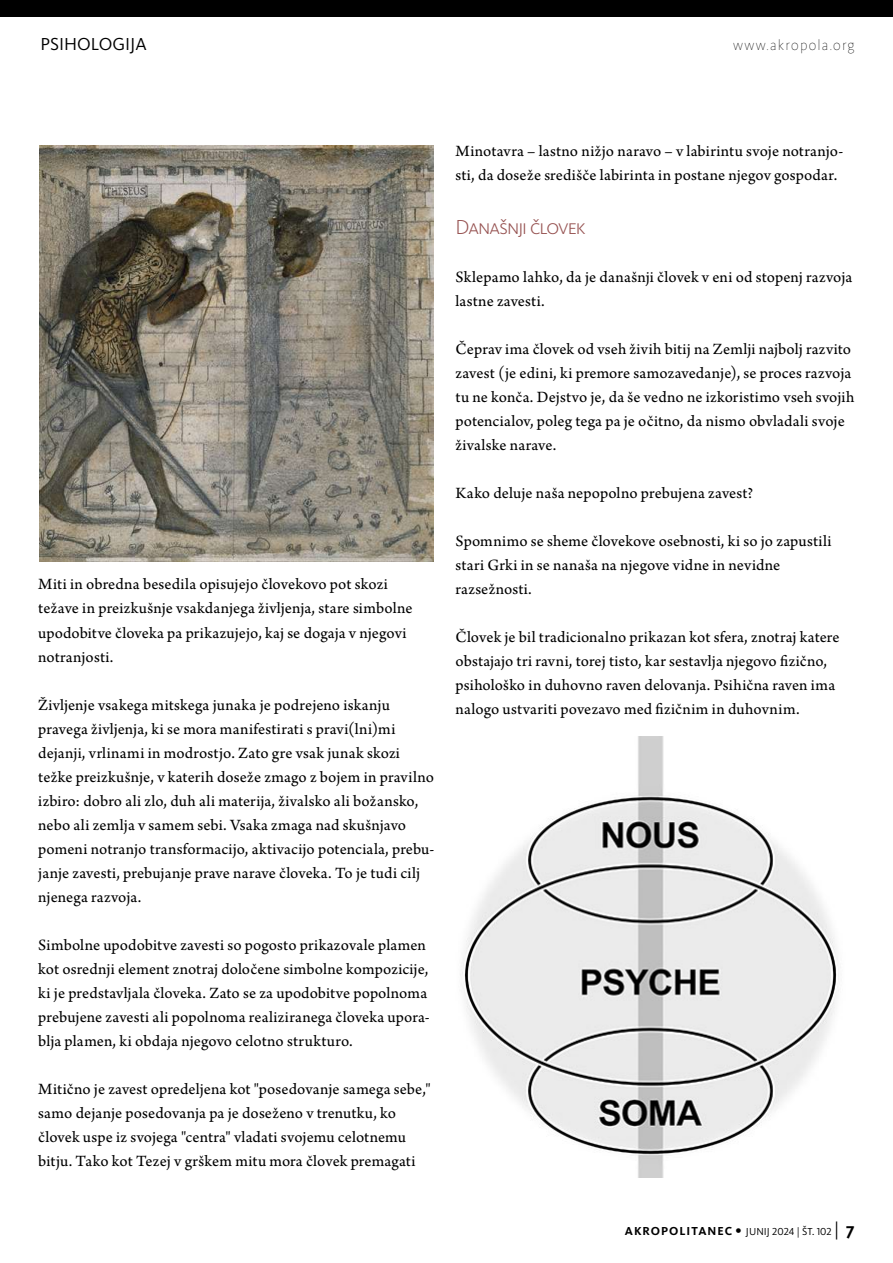
<style>
.page{position:relative;width:893px;height:1263px;background:#fff}
.page>*{position:absolute;margin:0;border:0;box-sizing:border-box;transform-origin:0 0}
.t1{font:300 21px "Kievit Pro";letter-spacing:-.05em;color:#965251}
.t2{font:18px "Kievit Pro";color:#000}
.t3{font:16.5px/24px "Arno Pro Sm Text";letter-spacing:.005em;color:#000}
.t4{font:100 15px "Kievit Pro";letter-spacing:.08em;color:#000}
.t5{font:10.5px "Kievit Pro";color:#000}
.s1{font-weight:700;font-size:12px}
.s2{font-family:"Tahoma";font-size:13.5px}
.s3{font-size:18px}
.s4{font-weight:700;font-size:18px}
</style>
<div class="page">
<div style="left:0;top:0;width:893px;height:17px;background:#000"></div>
<img style="left:40px;top:145px;width:394px;height:416px">
<img style="left:460px;top:736px;width:379px;height:441px">
<p class="t2" style="left:40px;top:33px;width:108px">PSIHOLOGIJA</p>
<p class="t4" style="left:733px;top:36px;width:123px">www.akropola.org</p>
<p class="t3" style="left:38px;top:573px;width:376px">Miti in obredna besedila opisujejo človekovo pot skozi težave in preizkušnje vsakdanjega življenja, stare simbolne upodobitve človeka pa prikazujejo, kaj se dogaja v njegovi notranjosti.</p>
<p class="t3" style="left:38px;top:693px;width:398px">Življenje vsakega mitskega junaka je podrejeno iskanju pravega življenja, ki se mora manifestirati s pravi(lni)mi dejanji, vrlinami in modrostjo. Zato gre vsak junak skozi težke preizkušnje, v katerih doseže zmago z bojem in pravilno izbiro: dobro ali zlo, duh ali materija, živalsko ali božansko, nebo ali zemlja v samem sebi. Vsaka zmaga nad skušnjavo pomeni notranjo transformacijo, aktivacijo potenciala, prebu&shy;janje zavesti, prebujanje prave narave človeka. To je tudi cilj njenega razvoja.</p>
<p class="t3" style="left:38px;top:933px;width:393px">Simbolne upodobitve zavesti so pogosto prikazovale plamen kot osrednji element znotraj določene simbolne kompozicije, ki je predstavljala človeka. Zato se za upodobitve popolnoma prebujene zavesti ali popolnoma realiziranega človeka upora&shy;blja plamen, ki obdaja njegovo celotno strukturo.</p>
<p class="t3" style="left:38px;top:1077px;width:394px">Mitično je zavest opredeljena kot "posedovanje samega sebe," samo dejanje posedovanja pa je doseženo v trenutku, ko človek uspe iz svojega "centra" vladati svojemu celotnemu bitju. Tako kot Tezej v grškem mitu mora človek premagati</p>
<p class="t3" style="left:455px;top:140px;width:389px">Minotavra – lastno nižjo naravo – v labirintu svoje notranjo&shy;sti, da doseže središče labirinta in postane njegov gospodar.</p>
<p class="t1" style="left:455px;top:214px;width:132px">Današnji človek</p>
<p class="t3" style="left:455px;top:266px;width:398px">Sklepamo lahko, da je današnji človek v eni od stopenj razvoja lastne zavesti.</p>
<p class="t3" style="left:455px;top:338px;width:400px">Čeprav ima človek od vseh živih bitij na Zemlji najbolj razvito zavest (je edini, ki premore samozavedanje), se proces razvoja tu ne konča. Dejstvo je, da še vedno ne izkoristimo vseh svojih potencialov, poleg tega pa je očitno, da nismo obvladali svoje živalske narave.</p>
<p class="t3" style="left:455px;top:482px;width:299px">Kako deluje naša nepopolno prebujena zavest?</p>
<p class="t3" style="left:455px;top:530px;width:378px">Spomnimo se sheme človekove osebnosti, ki so jo zapustili stari Grki in se nanaša na njegove vidne in nevidne razsežnosti.</p>
<p class="t3" style="left:455px;top:626px;width:386px">Človek je bil tradicionalno prikazan kot sfera, znotraj katere obstajajo tri ravni, torej tisto, kar sestavlja njegovo fizično, psihološko in duhovno raven delovanja. Psihična raven ima nalogo ustvariti povezavo med fizičnim in duhovnim.</p>
<p class="t5" style="left:625px;top:1225px;width:231px"><span class="s1">AKROPOLITANEC</span> <span class="s2">•</span> JUNIJ 2024 | ŠT. 102 <span class="s3">|</span> <span class="s4">7</span></p>
</div>
